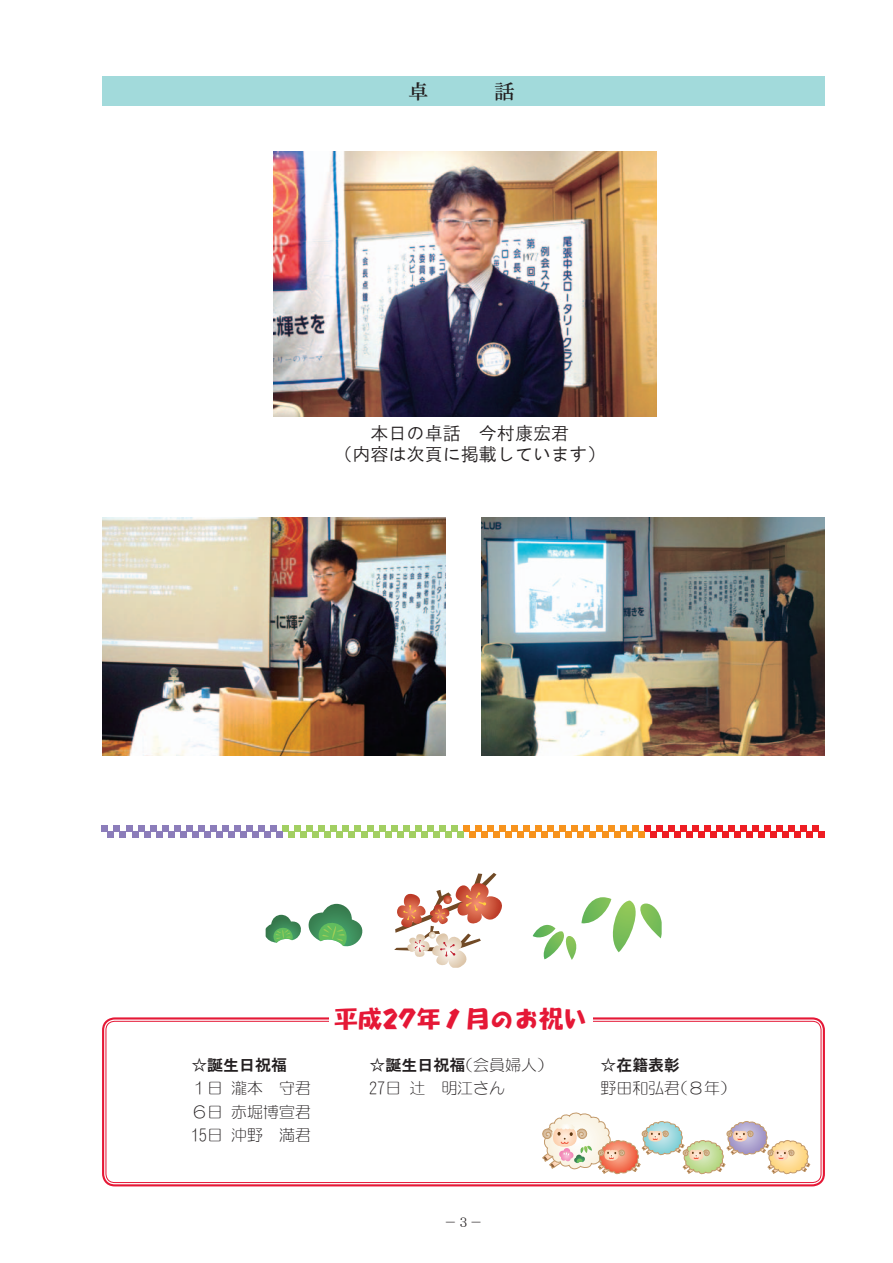
<style>
.page{position:relative;width:893px;height:1263px;background:#fff}
.page>*{position:absolute;margin:0;border:0;box-sizing:border-box;transform-origin:0 0}
.t1{font:24.45px "NIS POPP 83 pv RKSJ H";color:#e51836}
.t2{font:20.25px "Rg H Mincho Bd 90 ms RKSJ H";color:#231f20}
.t3{font:18px/21.3px "Rg Gothic Md 90 ms RKSJ H";color:#231f20;text-align:center}
.t4{font:15.9px/23.4px "Rg Sirius Lt 90 ms RKSJ H";color:#231f20;text-align:justify}
.t5{font:15.9px "Rg Gothic XB 90 ms RKSJ H";color:#231f20}
.t6{font:12.75px "Rg H Mincho Lt 90 ms RKSJ H";color:#231f20}
.s1{font-family:"Rg Sirius Lt 90 ms RKSJ H"}
</style>
<div class="page">
<div style="left:102px;top:1017px;width:723px;height:169px;border:2px solid #e51836;border-radius:12px"></div>
<div style="left:106px;top:1021px;width:715px;height:162px;border:1px solid #e51836;border-radius:9px"></div>
<div style="left:329px;top:1007px;width:263px;height:28px;background:#fff"></div>
<img style="left:274px;top:151px;width:383px;height:265px">
<img style="left:103px;top:518px;width:343px;height:237px">
<img style="left:481px;top:518px;width:343px;height:237px">
<div style="left:728px;top:826px;width:7px;height:6px;background:#ee1d23"></div>
<svg style="left:735px;top:826px;width:90px;height:12px"></svg>
<div style="left:487px;top:826px;width:7px;height:6px;background:#f7931d"></div>
<svg style="left:494px;top:826px;width:234px;height:12px"></svg>
<svg style="left:102px;top:826px;width:144px;height:12px"></svg>
<div style="left:246px;top:826px;width:7px;height:6px;background:#8c7dba"></div>
<svg style="left:253px;top:826px;width:234px;height:12px"></svg>
<svg style="left:542px;top:1112px;width:269px;height:63px"></svg>
<svg style="left:266px;top:904px;width:97px;height:43px"></svg>
<svg style="left:394px;top:873px;width:108px;height:95px"></svg>
<svg style="left:533px;top:897px;width:129px;height:63px"></svg>
<div style="left:102px;top:77px;width:723px;height:29px;background:#a2dadb"></div>
<p class="t2" style="left:408px;top:81px;width:22px">卓</p>
<p class="t2" style="left:494px;top:81px;width:22px">話</p>
<p class="t3" style="left:334px;top:423px;width:273px">本日の卓話　今村康宏君<br>（内容は次頁に掲載しています）</p>
<p class="t5" style="left:191px;top:1057px;width:97px">☆誕生日祝福</p>
<p class="t4" style="left:191px;top:1077px;width:121px">１日 瀧本　守君６日 赤堀博宣君15日 沖野　満君</p>
<h1 class="t1" style="left:334px;top:1004px;width:255px">平成27年１月のお祝い</h1>
<p class="t5" style="left:370px;top:1057px;width:185px">☆誕生日祝福<span class="s1">（会員婦人）</span></p>
<p class="t4" style="left:370px;top:1077px;width:137px">27日 辻　明江さん</p>
<p class="t5" style="left:600px;top:1057px;width:81px">☆在籍表彰</p>
<p class="t4" style="left:600px;top:1077px;width:137px">野田和弘君（８年）</p>
<p class="t6" style="left:444px;top:1216px;width:40px">－３－</p>
</div>
